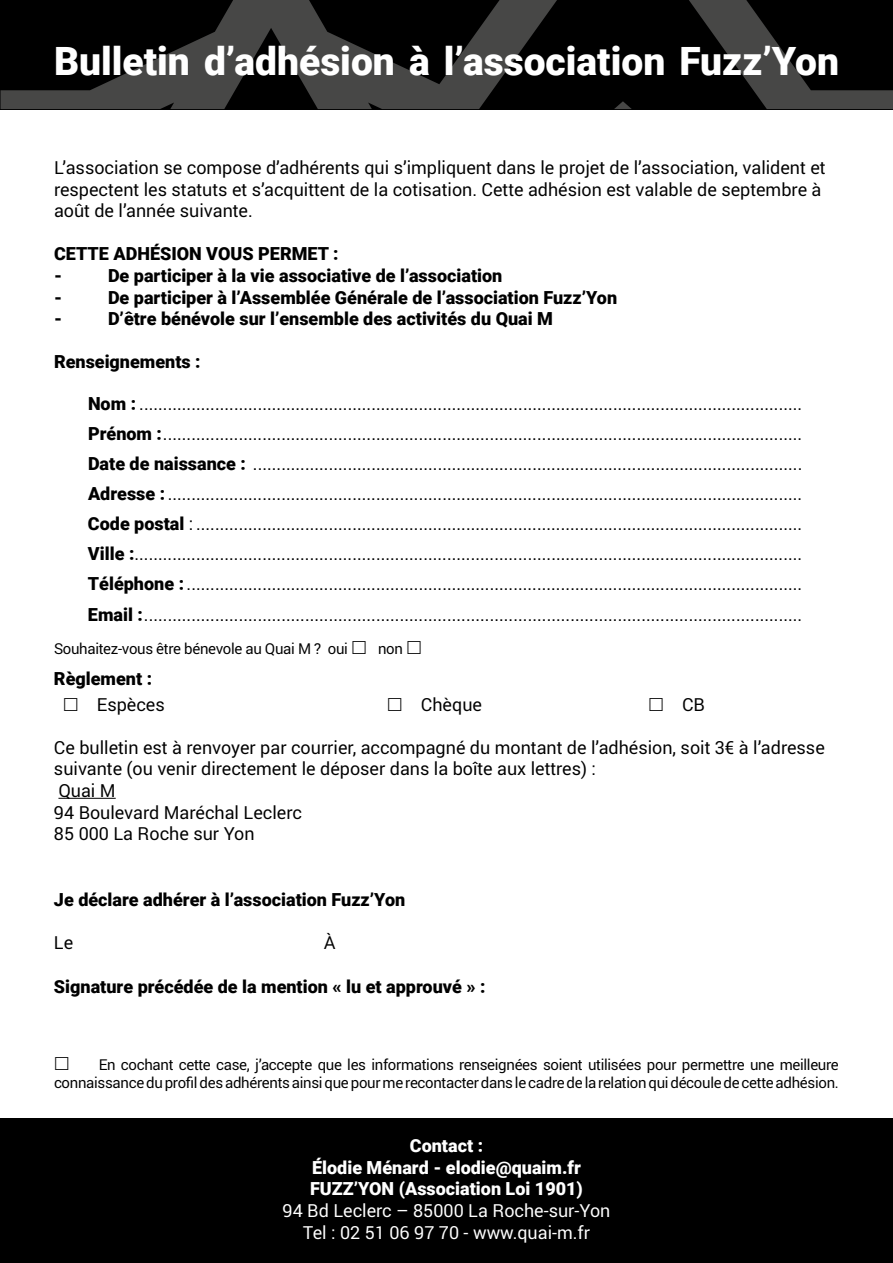
<style>
.page{position:relative;width:893px;height:1263px;background:#fff}
.page>*{position:absolute;margin:0;border:0;box-sizing:border-box;transform-origin:0 0}
.t1{font:900 39px "Roboto";color:#fff}
.t2{font:18px/30.2px "Roboto";color:#000}
.t3{font:900 18px/21.6px "Roboto";color:#000}
.t4{font:900 18px/21.6px "Roboto";color:#fff;text-align:center}
.t5{font:18px/21.6px "Roboto";color:#fff;text-align:center}
.t6{font:15px/18px "Roboto";letter-spacing:-.02em;color:#000;text-align:right}
.s1{font-weight:900}
</style>
<div class="page">
<svg style="left:1px;top:0;width:892px;height:109px;fill:#000"></svg>
<hr style="left:58px;top:798px;width:58px;height:1px;background:#000">
<div style="left:0;top:1118px;width:893px;height:145px;background:#000"></div>
<h1 class="t1" style="left:54px;top:34px;width:786px">Bulletin d’adhésion à l’association Fuzz’Yon</h1>
<p class="t2" style="left:54px;top:156px;width:773px;line-height:21.6px">L’association se compose d’adhérents qui s’impliquent dans le projet de l’association, valident et respectent les statuts et s’acquittent de la cotisation. Cette adhésion est valable de septembre à août de l’année suivante.</p>
<p class="t3" style="left:54px;top:243px;width:286px">CETTE ADHÉSION VOUS PERMET : -</p>
<p class="t3" style="left:108px;top:264px;width:396px">De participer à la vie associative de l’association</p>
<p class="t3" style="left:54px;top:286px;width:10px">-</p>
<p class="t3" style="left:108px;top:286px;width:511px">De participer à l’Assemblée Générale de l’association Fuzz’Yon</p>
<p class="t3" style="left:54px;top:307px;width:10px">-</p>
<p class="t3" style="left:108px;top:307px;width:446px">D’être bénévole sur l’ensemble des activités du Quai M</p>
<p class="t3" style="left:54px;top:351px;width:148px">Renseignements :</p>
<p class="t2" style="left:88px;top:388px;width:716px;text-align:justify"><span class="s1">Nom :</span> ............................................................................................................................................<br><span class="s1">Prénom :</span>.......................................................................................................................................<br><span class="s1">Date de naissance :</span> ....................................................................................................................<br><span class="s1">Adresse :</span>......................................................................................................................................<br><span class="s1">Code postal</span> : ................................................................................................................................<br><span class="s1">Ville :</span>.............................................................................................................................................<br><span class="s1">Téléphone :</span>..................................................................................................................................<br><span class="s1">Email :</span>...........................................................................................................................................</p>
<p class="t6" style="left:54px;top:639px;width:296px">Souhaitez-vous être bénevole au Quai M ? oui</p>
<p class="t6" style="left:378px;top:639px;width:26px">non</p>
<p class="t3" style="left:54px;top:667px;width:100px">Règlement :</p>
<p class="t2" style="left:97px;top:688px;width:69px">Espèces</p>
<p class="t2" style="left:421px;top:688px;width:63px">Chèque</p>
<p class="t2" style="left:682px;top:688px;width:24px">CB</p>
<p class="t2" style="left:54px;top:736px;width:772px;line-height:21.6px">Ce bulletin est à renvoyer par courrier, accompagné du montant de l’adhésion, soit 3€ à l’adresse suivante (ou venir directement le déposer dans la boîte aux lettres) :<br>Quai M<br>94 Boulevard Maréchal Leclerc<br>85 000 La Roche sur Yon</p>
<p class="t3" style="left:54px;top:888px;width:353px">Je déclare adhérer à l’association Fuzz’Yon</p>
<p class="t2" style="left:54px;top:927px;width:21px">Le</p>
<p class="t2" style="left:324px;top:927px;width:13px">À</p>
<p class="t3" style="left:54px;top:975px;width:433px">Signature précédée de la mention « lu et approuvé » :</p>
<p class="t6" style="left:54px;top:1055px;width:786px">En cochant cette case, j’accepte que les informations renseignées soient utilisées pour permettre une meilleure connaissance du profil des adhérents ainsi que pour me recontacter dans le cadre de la relation qui découle de cette adhésion.</p>
<p class="t4" style="left:310px;top:1134px;width:274px">Contact :<br>Élodie Ménard - elodie@quaim.fr<br>FUZZ’YON (Association Loi 1901)</p>
<p class="t5" style="left:283px;top:1199px;width:329px">94 Bd Leclerc – 85000 La Roche-sur-Yon<br>Tel : 02 51 06 97 70 - www.quai-m.fr</p>
</div>
